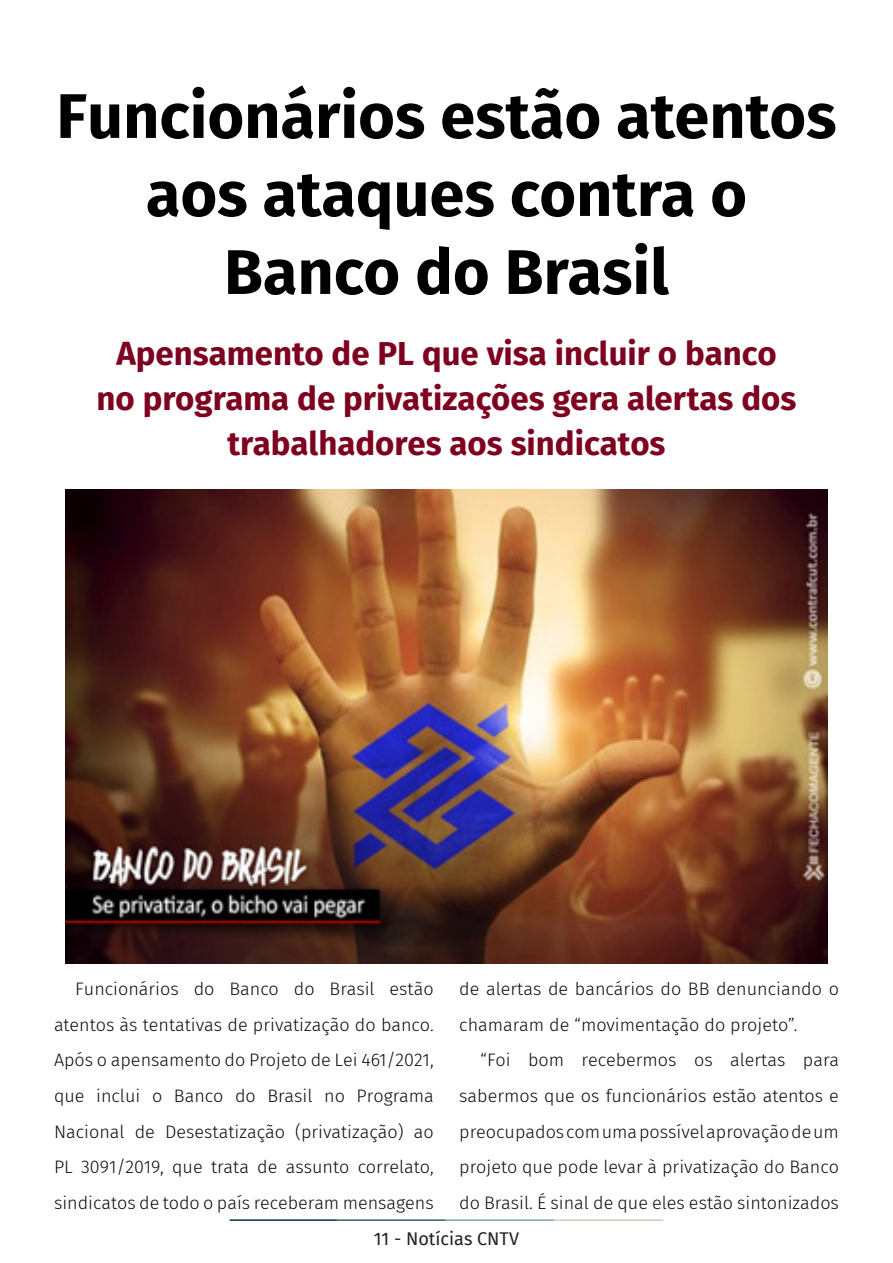
<style>
.page{position:relative;width:893px;height:1263px;background:#fff}
.page>*{position:absolute;margin:0;border:0;box-sizing:border-box;transform-origin:0 0}
.t1{font:700 63px/78px "Fira Sans";color:#000001;text-align:center}
.t2{font:700 33px/45px "Fira Sans";color:#7e0220;text-align:center}
.t3{font:300 18px/35.7px "Fira Sans";color:#080d0b;text-align:justify}
.t4{font:18px "Fira Sans";color:#231f20}
</style>
<div class="page">
<hr style="left:230px;top:1219px;width:107px;height:2px;background:#0e323f">
<hr style="left:337px;top:1219px;width:109px;height:2px;background:#3a5f6d">
<hr style="left:446px;top:1219px;width:109px;height:2px;background:#87a59a">
<hr style="left:555px;top:1219px;width:108px;height:2px;background:#c6d5b7">
<img style="left:66px;top:489px;width:761px;height:474px">
<p class="t1" style="left:56px;top:73px;width:782px">Funcionários estão atentos aos ataques contra o<br>Banco do Brasil</p>
<p class="t2" style="left:97px;top:328px;width:701px">Apensamento de PL que visa incluir o banco no programa de privatizações gera alertas dos trabalhadores aos sindicatos</p>
<p class="t3" style="left:54px;top:971px;width:381px;text-indent:21px">Funcionários do Banco do Brasil estão atentos às tentativas de privatização do banco.<br>Após o apensamento do Projeto de Lei 461/2021, que inclui o Banco do Brasil no Programa Nacional de Desestatização (privatização) ao PL 3091/2019, que trata de assunto correlato, sindicatos de todo o país receberam mensagens</p>
<p class="t3" style="left:459px;top:971px;width:381px">de alertas de bancários do BB denunciando o chamaram de “movimentação do projeto”.</p>
<p class="t3" style="left:459px;top:1042px;width:381px;text-indent:21px">“Foi bom recebermos os alertas para sabermos que os funcionários estão atentos e preocupados com uma possível aprovação de um projeto que pode levar à privatização do Banco do Brasil. É sinal de que eles estão sintonizados</p>
<p class="t4" style="left:374px;top:1225px;width:147px">11 - Notícias CNTV</p>
</div>
